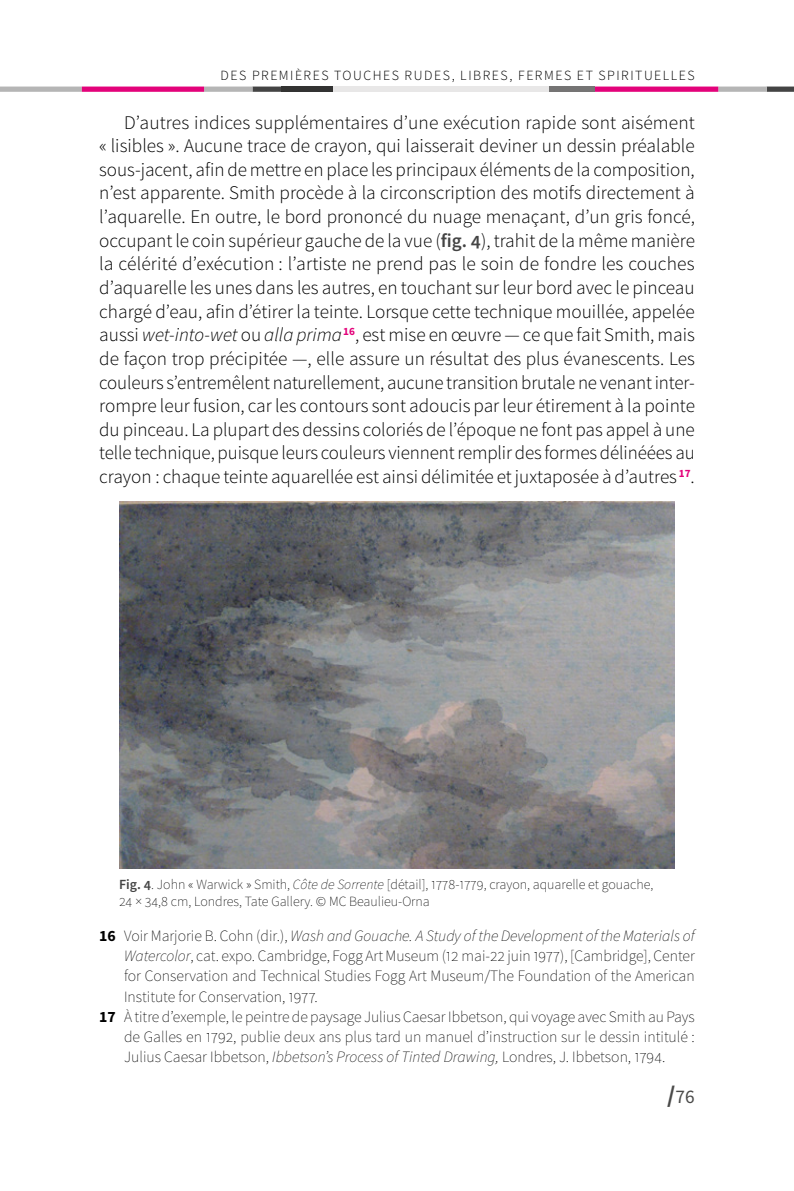
<style>
.page{position:relative;width:794px;height:1191px;background:#fff}
.page>*{position:absolute;margin:0;border:0;box-sizing:border-box;transform-origin:0 0}
.t1{font:300 19.25px/23.6px "Source Sans Pro";color:#000;text-align:justify}
.t2{font:19.25px "Source Sans Pro";color:#4a4a49}
.t3{font:200 15.75px "Source Sans Pro";color:#000}
.t4{font:italic 200 15.75px "Source Sans Pro";color:#000}
.t5{font:200 14px/17.5px "Source Sans Pro";color:#000}
.t6{font:300 14px "Source Sans Pro";color:#000}
.s1{font-weight:600;color:#444}
.s2{font-style:italic}
.s3{font-weight:700;font-style:normal}
.s4{font-style:normal}
.s5{font-weight:700}
.s6{font-weight:700;font-size:24.5px}
</style>
<div class="page">
<svg style="left:0;top:87px;width:794px;height:5px"></svg>
<div style="left:549px;top:87px;width:46px;height:5px;background:#757474"></div>
<div style="left:332px;top:87px;width:217px;height:5px;background:#e8e7e7"></div>
<div style="left:281px;top:87px;width:51px;height:5px;background:#333332"></div>
<img style="left:119px;top:501px;width:556px;height:367px">
<p class="t6" style="left:221px;top:67px;width:41px">Des premi</p>
<p class="t6" style="left:295px;top:67px;width:18px">Ères</p>
<p class="t6" style="left:334px;top:67px;width:11px">touches</p>
<p class="t6" style="left:405px;top:67px;width:10px">rudes</p>
<p class="t6" style="left:452px;top:67px;width:18px">, libres</p>
<p class="t6" style="left:509px;top:67px;width:19px">, fermes</p>
<p class="t6" style="left:577px;top:67px;width:31px">et spirituelles</p>
<p class="t1" style="left:99px;top:110px;width:597px;text-indent:25px">D’autres indices supplémentaires d’une exécution rapide sont aisément « lisibles ». Aucune trace de crayon, qui laisserait deviner un dessin préalable sous-jacent, afin de mettre en place les principaux éléments de la composition, n’est apparente. Smith procède à la circonscription des motifs directement à l’aquarelle. En outre, le bord prononcé du nuage menaçant, d’un gris foncé, occupant le coin supérieur gauche de la vue (<span class="s1">fig. 4</span>), trahit de la même manière la célérité d’exécution : l’artiste ne prend pas le soin de fondre les couches d’aquarelle les unes dans les autres, en touchant sur leur bord avec le pinceau chargé d’eau, afin d’étirer la teinte. Lorsque cette technique mouillée, appelée aussi <span class="s2">wet-into-wet</span> ou <span class="s2">alla prima</span><sup>16</sup>, est mise en œuvre — ce que fait Smith, mais de façon trop précipitée —, elle assure un résultat des plus évanescents. Les couleurs s’entremêlent naturellement, aucune transition brutale ne venant inter&shy;rompre leur fusion, car les contours sont adoucis par leur étirement à la pointe du pinceau. La plupart des dessins coloriés de l’époque ne font pas appel à une telle technique, puisque leurs couleurs viennent remplir des formes délinéées au crayon : chaque teinte aquarellée est ainsi délimitée et juxtaposée à d’autres <sup>17</sup>.</p>
<p class="t5" style="left:119px;top:875px;width:536px"><span class="s1">Fig. 4</span>. John « Warwick » Smith, <span class="s2">Côte de Sorrente</span> [détail], 1778-1779, crayon, aquarelle et gouache,<br>24 × 34,8 cm, Londres, Tate Gallery. © MC Beaulieu-Orna</p>
<p class="t4" style="left:99px;top:926px;width:597px"><span class="s3">16</span> <span class="s4">Voir Marjorie B. Cohn (dir.),</span> Wash and Gouache. A Study of the Development of the Materials of</p>
<p class="t3" style="left:124px;top:946px;width:572px"><span class="s2">Watercolor</span>, cat. expo. Cambridge, Fogg Art Museum (12 mai-22 juin 1977), [Cambridge], Center</p>
<p class="t3" style="left:124px;top:966px;width:572px">for Conservation and Technical Studies Fogg Art Museum/The Foundation of the American</p>
<p class="t3" style="left:124px;top:986px;width:195px">Institute for Conservation, 1977.</p>
<p class="t3" style="left:99px;top:1007px;width:597px"><span class="s5">17</span> À titre d’exemple, le peintre de paysage Julius Caesar Ibbetson, qui voyage avec Smith au Pays</p>
<p class="t3" style="left:124px;top:1027px;width:572px">de Galles en 1792, publie deux ans plus tard un manuel d’instruction sur le dessin intitulé :</p>
<p class="t3" style="left:124px;top:1047px;width:543px">Julius Caesar Ibbetson, <span class="s2">Ibbetson’s Process of Tinted Drawing,</span> Londres, J. Ibbetson, 1794.</p>
<p class="t2" style="left:667px;top:1084px;width:29px"><span class="s6">/</span>76</p>
</div>
